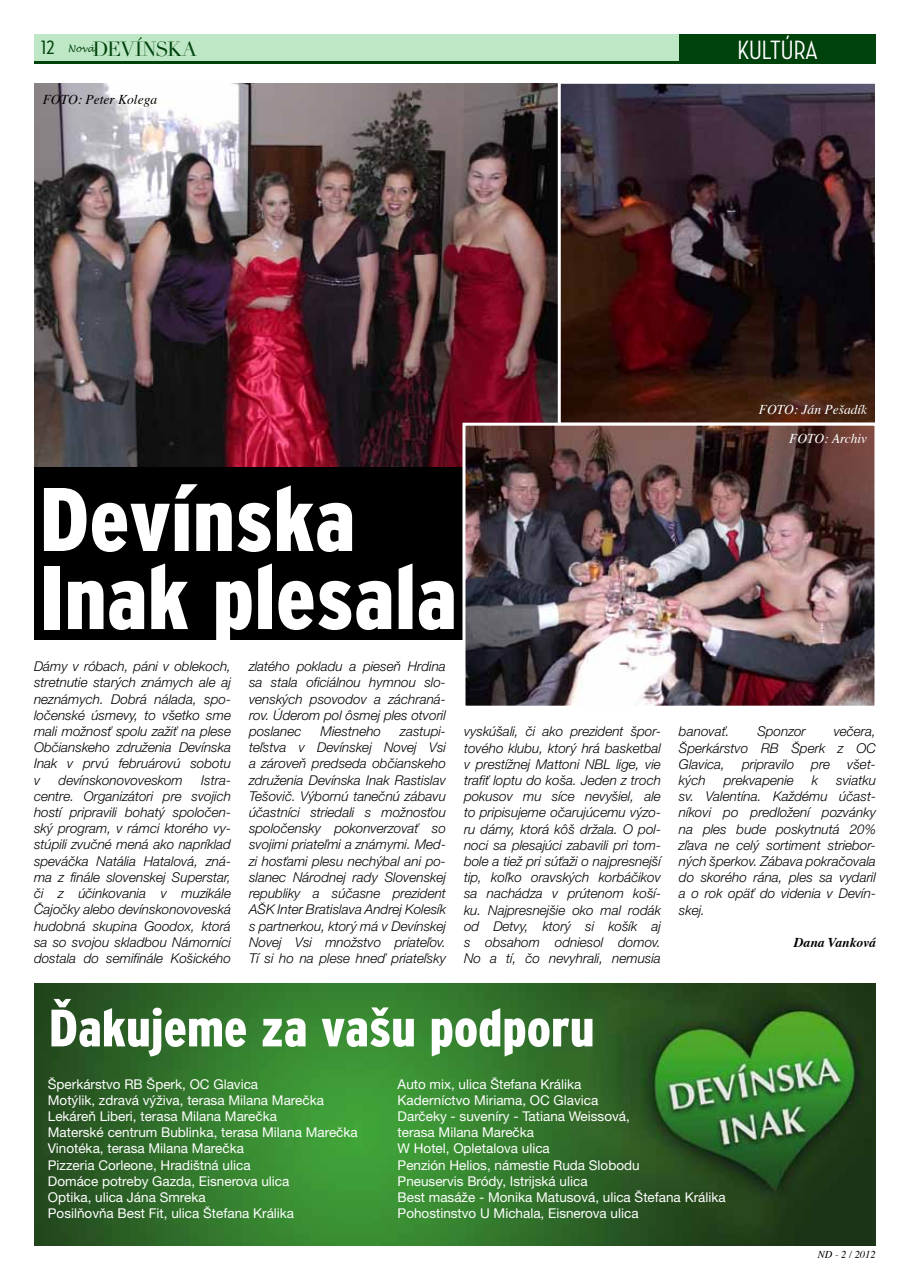
<style>
.page{position:relative;width:910px;height:1280px;background:#fff}
.page>*{position:absolute;margin:0;border:0;box-sizing:border-box;transform-origin:0 0}
.t1{font:900 condensed 90px/78px "Interstate CE";color:#fff}
.t2{font:900 condensed 52.5px "Interstate CE";color:#fff}
.t3{font:500 27px "Neutraface Condensed";letter-spacing:-.005em;color:#fff}
.t4{font:500 24px "Neutraface Condensed";color:#00420b}
.t5{font:20.1px "Didot";letter-spacing:-.04em;color:#00420b}
.t6{font:italic 300 13.5px/16.2px "Helvetica Neue CE";color:#000;text-align:justify}
.t7{font:13.5px/16.2px "Helvetica Neue CE";color:#fff}
.t8{font:italic 13.5px "Times";color:#fff}
.t9{font:italic 13.5px "Times";color:#000}
.t10{font:italic 700 13.5px "Times";color:#000}
.t11{font:italic 10.5px "Times";color:#000}
</style>
<div class="page">
<div style="left:34px;top:34px;width:842px;height:28px;background:#bee8c5"></div>
<hr style="left:34px;top:62px;width:842px;height:2px;background:#00420b">
<div style="left:679px;top:34px;width:197px;height:28px;background:#00420b"></div>
<div style="left:34px;top:452px;width:460px;height:188px;background:#000"></div>
<img style="left:34px;top:84px;width:524px;height:383px">
<img style="left:562px;top:85px;width:312px;height:337px">
<div style="left:558px;top:81px;width:320px;height:345px;border:3px solid #fff"></div>
<img style="left:466px;top:427px;width:407px;height:278px">
<div style="left:462px;top:423px;width:415px;height:286px;border:3px solid #fff"></div>
<img style="left:34px;top:983px;width:842px;height:263px">
<h3 class="t4" style="left:41px;top:33px;width:15px">12</h3>
<h3 class="t5" style="left:68px;top:37px;width:131px"><sup>Nová</sup>DEVÍNSKA</h3>
<h3 class="t3" style="left:737px;top:35px;width:82px">KULTÚRA</h3>
<p class="t9" style="left:43px;top:88px;width:116px">FOTO: Peter Kolega</p>
<h1 class="t1" style="left:39px;top:479px;width:419px">Devínska<br>Inak plesala</h1>
<p class="t8" style="left:759px;top:398px;width:110px">FOTO: Ján Pešadík</p>
<p class="t8" style="left:789px;top:426px;width:80px">FOTO: Archiv</p>
<p class="t6" style="left:34px;top:659px;width:198px">Dámy v róbach, páni v oblekoch, stretnutie starých známych ale aj neznámych. Dobrá nálada, spo&shy;ločenské úsmevy, to všetko sme mali možnosť spolu zažiť na plese Občianskeho združenia Devínska Inak v prvú februárovú sobotu v</p>
<p class="t6" style="left:59px;top:772px;width:126px">devínskonovoveskom</p>
<p class="t6" style="left:34px;top:772px;width:198px;text-indent:167px">Istra&shy;centre. Organizátori pre svojich hostí pripravili bohatý spoločen&shy;ský program, v rámci ktorého vy&shy;stúpili zvučné mená ako napríklad speváčka Natália Hatalová, zná&shy;ma z finále slovenskej Superstar, či z účinkovania v muzikále Čajočky alebo devínskonovoveská hudobná skupina Goodox, ktorá sa so svojou skladbou Námorníci dostala do semifinále Košického</p>
<p class="t6" style="left:249px;top:659px;width:198px">zlatého pokladu a pieseň Hrdina sa stala oficiálnou hymnou slo&shy;venských psovodov a záchraná&shy;rov. Úderom pol ôsmej ples otvoril poslanec</p>
<p class="t6" style="left:249px;top:723px;width:198px;text-indent:151px">zastupi&shy;teľstva v Devínskej Novej Vsi a zároveň predseda občianskeho združenia Devínska Inak Rastislav Tešovič. Výbornú tanečnú zábavu účastníci striedali s možnosťou spoločensky pokonverzovať so svojimi priateľmi a známymi. Med&shy;zi hosťami plesu nechýbal ani po&shy;slanec Národnej rady Slovenskej republiky a súčasne prezident AŠK Inter Bratislava Andrej Kolesík s partnerkou, ktorý má v Devínskej Novej Vsi množstvo priateľov.<br>Tí si ho na plese hneď priateľsky</p>
<p class="t6" style="left:464px;top:724px;width:198px">vyskúšali, či ako prezident špor&shy;tového klubu, ktorý hrá basketbal v prestížnej Mattoni NBL lige, vie trafiť loptu do koša. Jeden z troch pokusov mu síce nevyšiel, ale to pripisujeme očarujúcemu výzo&shy;ru dámy, ktorá kôš držala. O pol&shy;noci sa plesajúci zabavili pri tom&shy;bole a tiež pri súťaži o najpresnejší tip, koľko oravských korbáčikov sa nachádza v prútenom koší&shy;ku. Najpresnejšie oko mal rodák od Detvy, ktorý si košík aj s obsahom odniesol domov.<br>No a tí, čo nevyhrali, nemusia</p>
<p class="t6" style="left:679px;top:724px;width:52px">banovať.</p>
<p class="t6" style="left:757px;top:724px;width:50px">Sponzor</p>
<p class="t6" style="left:321px;top:723px;width:62px">Miestneho</p>
<p class="t6" style="left:679px;top:724px;width:198px;text-indent:155px">večera, Šperkárstvo RB Šperk z OC Glavica,</p>
<p class="t6" style="left:742px;top:756px;width:54px">pripravilo</p>
<p class="t6" style="left:811px;top:756px;width:21px">pre</p>
<p class="t6" style="left:847px;top:756px;width:30px">všet-</p>
<p class="t6" style="left:679px;top:772px;width:28px">kých</p>
<p class="t6" style="left:724px;top:772px;width:72px">prekvapenie</p>
<p class="t6" style="left:812px;top:772px;width:8px">k</p>
<p class="t6" style="left:679px;top:772px;width:199px;text-indent:157px">sviatku sv. Valentína. Každému účast&shy;níkovi po predložení pozvánky na ples bude poskytnutá 20% zľava ne celý sortiment striebor&shy;ných šperkov. Zábava pokračovala do skorého rána, ples sa vydaril a o rok opäť do videnia v Devín&shy;skej.</p>
<p class="t10" style="left:794px;top:930px;width:84px">Dana Vanková</p>
<h2 class="t2" style="left:49px;top:996px;width:547px">Ďakujeme za vašu podporu</h2>
<p class="t7" style="left:48px;top:1076px;width:311px">Šperkárstvo RB Šperk, OC Glavica<br>Motýlik, zdravá výživa, terasa Milana Marečka Lekáreň Liberi, terasa Milana Marečka<br>Materské centrum Bublinka, terasa Milana Marečka Vinotéka, terasa Milana Marečka<br>Pizzeria Corleone, Hradištná ulica<br>Domáce potreby Gazda, Eisnerova ulica<br>Optika, ulica Jána Smreka<br>Posilňovňa Best Fit, ulica Štefana Králika</p>
<p class="t7" style="left:398px;top:1076px;width:330px">Auto mix, ulica Štefana Králika<br>Kaderníctvo Miriama, OC Glavica<br>Darčeky - suveníry - Tatiana Weissová,<br>terasa Milana Marečka<br>W Hotel, Opletalova ulica<br>Penzión Helios, námestie Ruda Slobodu<br>Pneuservis Bródy, Istrijská ulica<br>Best masáže - Monika Matusová, ulica Štefana Králika Pohostinstvo U Michala, Eisnerova ulica</p>
<p class="t11" style="left:818px;top:1245px;width:59px">ND - 2 / 2012</p>
</div>
